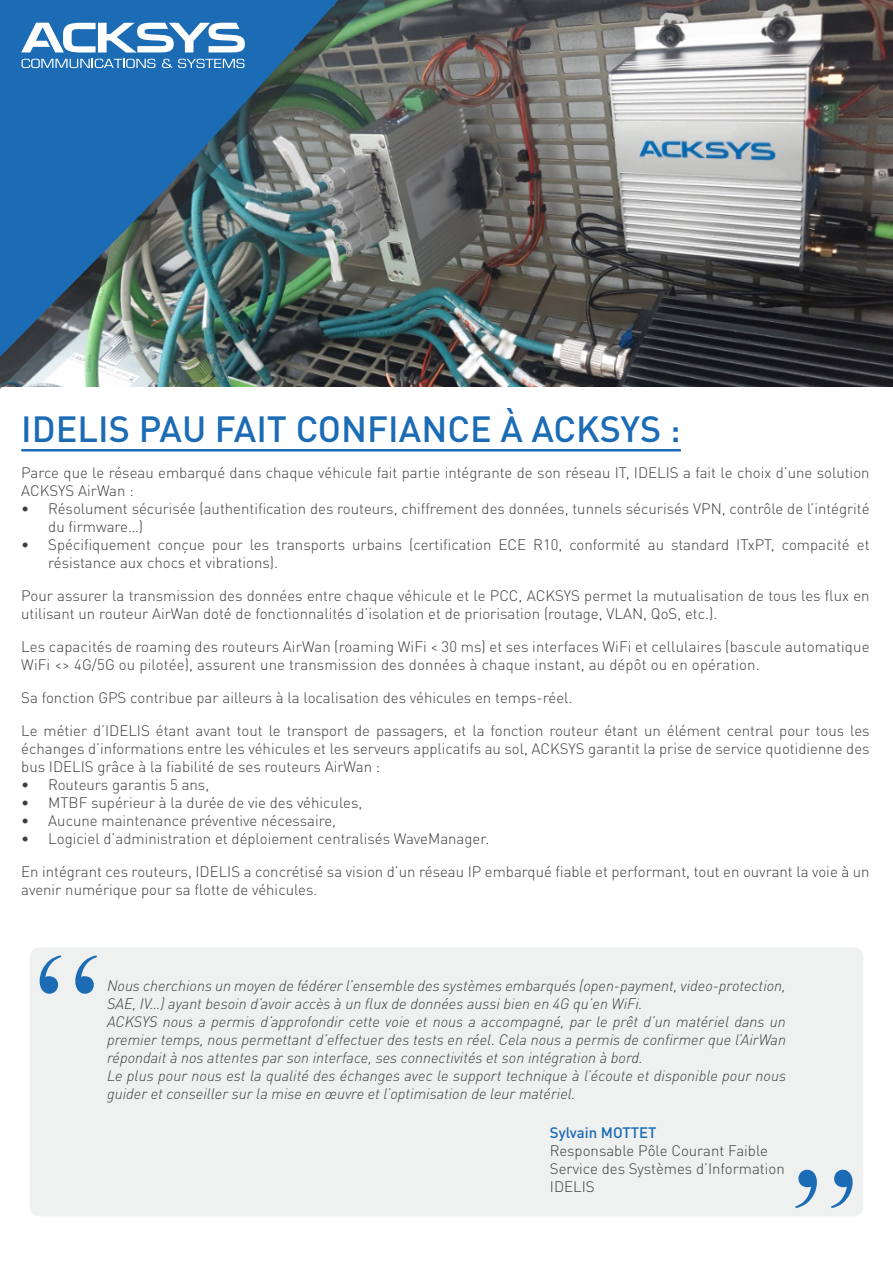
<style>
.page{position:relative;width:893px;height:1263px;background:#fff}
.page>*{position:absolute;margin:0;border:0;box-sizing:border-box;transform-origin:0 0}
.t1{font:150px "Bask Old Face";color:#1b6bb5}
.t2{font:500 36px "DIN Pro";color:#1b6bb5}
.t3{font:300 15px/18px "DIN Pro";color:#3e3e3f}
.t4{font:italic 300 15px/18px "DIN Pro";color:#3e3e3f}
.t5{font:500 15px "DIN Pro";color:#1b6bb5}
</style>
<div class="page">
<img style="left:369px;top:0;width:524px;height:387px">
<img style="left:0;top:0;width:369px;height:389px">
<img style="left:0;top:0;width:338px;height:357px">
<hr style="left:21px;top:449px;width:660px;height:2px;background:#1b6bb5">
<svg style="left:21px;top:23px;width:224px;height:30px"></svg>
<svg style="left:22px;top:59px;width:134px;height:9px"></svg>
<svg style="left:162px;top:59px;width:83px;height:9px"></svg>
<div style="left:30px;top:947px;width:833px;height:269px;background:#eff0f0;border-radius:10px"></div>
<p class="t2" style="left:21px;top:399px;width:661px">IDELIS PAU FAIT CONFIANCE À ACKSYS :</p>
<p class="t3" style="left:21px;top:462px;width:850px">Parce que le réseau embarqué dans chaque véhicule fait partie intégrante de son réseau IT, IDELIS a fait le choix d’une solution<br>ACKSYS AirWan :</p>
<p class="t3" style="left:48px;top:498px;width:823px;text-indent:-27px">• Résolument sécurisée (authentification des routeurs, chiffrement des données, tunnels sécurisés VPN, contrôle de l’intégrité du firmware…)</p>
<p class="t3" style="left:48px;top:534px;width:823px;text-indent:-27px">• Spécifiquement conçue pour les transports urbains (certification ECE R10, conformité au standard ITxPT, compacité et résistance aux chocs et vibrations).</p>
<p class="t3" style="left:21px;top:585px;width:850px">Pour assurer la transmission des données entre chaque véhicule et le PCC, ACKSYS permet la mutualisation de tous les flux en utilisant un routeur AirWan doté de fonctionnalités d’isolation et de priorisation (routage, VLAN, QoS, etc.).</p>
<p class="t3" style="left:21px;top:636px;width:850px">Les capacités de roaming des routeurs AirWan (roaming WiFi &lt; 30 ms) et ses interfaces WiFi et cellulaires (bascule automatique<br>WiFi &lt;&gt; 4G/5G ou pilotée), assurent une transmission des données à chaque instant, au dépôt ou en opération.</p>
<p class="t3" style="left:21px;top:687px;width:553px">Sa fonction GPS contribue par ailleurs à la localisation des véhicules en temps-réel.</p>
<p class="t3" style="left:21px;top:720px;width:850px;text-align:justify">Le métier d’IDELIS étant avant tout le transport de passagers, et la fonction routeur étant un élément central pour tous les échanges d’informations entre les véhicules et les serveurs applicatifs au sol, ACKSYS garantit la prise de service quotidienne des bus IDELIS grâce à la fiabilité de ses routeurs AirWan :</p>
<p class="t3" style="left:21px;top:774px;width:189px">• Routeurs garantis 5 ans,</p>
<p class="t3" style="left:21px;top:792px;width:342px">• MTBF supérieur à la durée de vie des véhicules,</p>
<p class="t3" style="left:21px;top:810px;width:316px">• Aucune maintenance préventive nécessaire,</p>
<p class="t3" style="left:21px;top:828px;width:470px">• Logiciel d’administration et déploiement centralisés WaveManager.</p>
<p class="t3" style="left:21px;top:861px;width:850px">En intégrant ces routeurs, IDELIS a concrétisé sa vision d’un réseau IP embarqué fiable et performant, tout en ouvrant la voie à un avenir numérique pour sa flotte de véhicules.</p>
<p class="t1" style="left:33px;top:926px;width:73px">‘‘</p>
<p class="t4" style="left:107px;top:975px;width:680px">Nous cherchions un moyen de fédérer l’ensemble des systèmes embarqués (open-payment, video-protection,<br>SAE, IV…) ayant besoin d’avoir accès à un flux de données aussi bien en 4G qu’en WiFi.</p>
<p class="t4" style="left:107px;top:1011px;width:680px;text-align:justify">ACKSYS nous a permis d’approfondir cette voie et nous a accompagné, par le prêt d’un matériel dans un premier temps, nous permettant d’effectuer des tests en réel. Cela nous a permis de confirmer que l’AirWan répondait à nos attentes par son interface, ses connectivités et son intégration à bord.</p>
<p class="t4" style="left:107px;top:1065px;width:680px">Le plus pour nous est la qualité des échanges avec le support technique à l’écoute et disponible pour nous guider et conseiller sur la mise en œuvre et l’optimisation de leur matériel.</p>
<p class="t5" style="left:550px;top:1120px;width:108px">Sylvain MOTTET</p>
<p class="t3" style="left:550px;top:1140px;width:220px">Responsable Pôle Courant Faible</p>
<p class="t3" style="left:550px;top:1158px;width:236px">Service des Systèmes d’Information</p>
<p class="t3" style="left:550px;top:1176px;width:46px">IDELIS</p>
<p class="t1" style="left:859px;top:1238px;width:73px;rotate:-180deg">‘‘</p>
</div>
